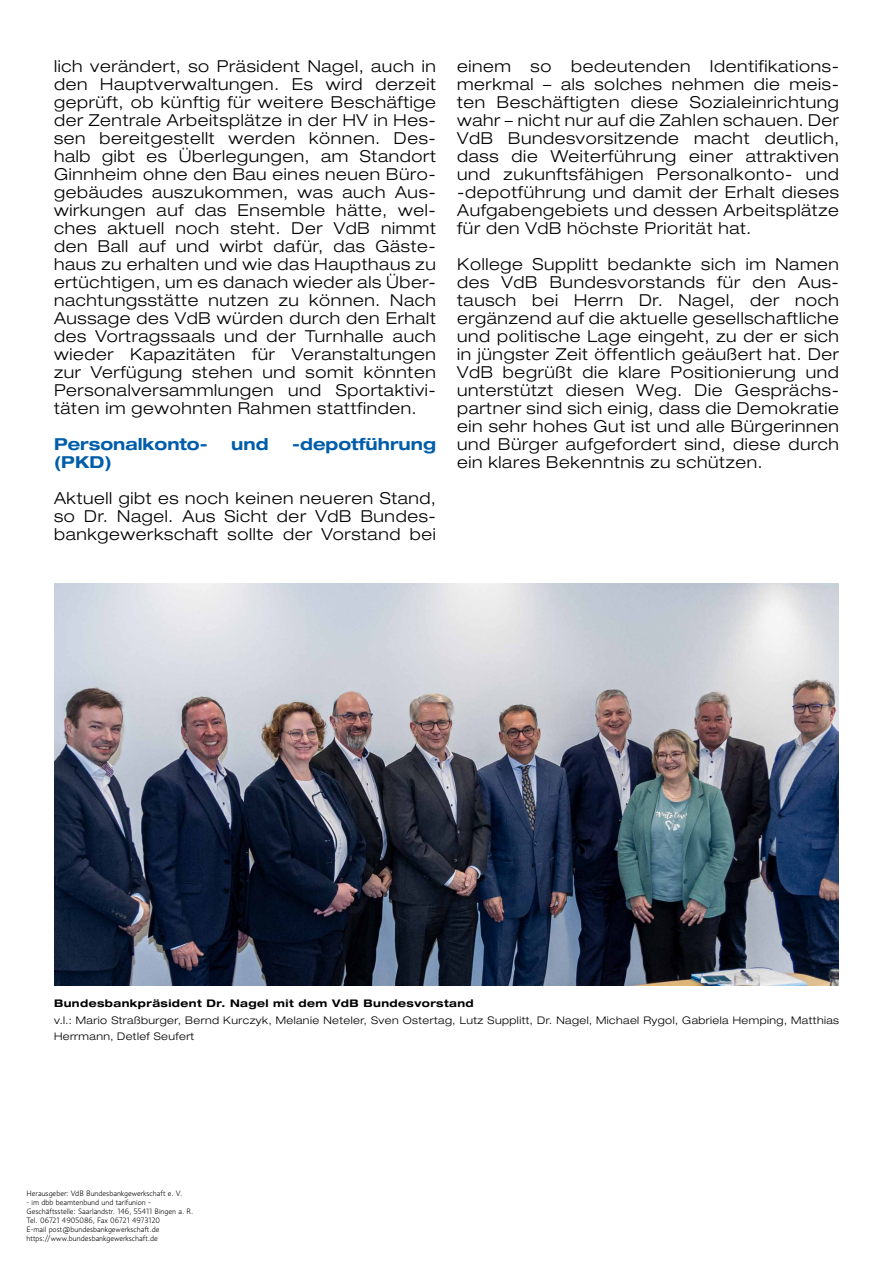
<style>
.page{position:relative;width:893px;height:1263px;background:#fff}
.page>*{position:absolute;margin:0;border:0;box-sizing:border-box;transform-origin:0 0}
.t1{font:300 expanded 16.5px/18px "Helvetica Neue LT Std";letter-spacing:.04em;color:#000;text-align:justify}
.t2{font:700 expanded 16.5px "Helvetica Neue LT Std";color:#005daa}
.t3{font:300 expanded 10.5px/16.5px "Helvetica Neue LT Std";letter-spacing:.04em;color:#000}
.t4{font:700 expanded 10.5px "Helvetica Neue LT Std";letter-spacing:.04em;color:#000}
.t5{font:300 7.5px/9px "Informa Pro";color:#000}
</style>
<div class="page">
<img style="left:54px;top:584px;width:785px;height:402px">
<p class="t1" style="left:54px;top:57px;width:383px">lich verändert, so Präsident Nagel, auch in den Hauptverwaltungen. Es wird derzeit geprüft, ob künftig für weitere Beschäftige der Zentrale Arbeitsplätze in der HV in Hes&shy;sen bereitgestellt werden können. Des&shy;halb gibt es Überlegungen, am Standort Ginnheim ohne den Bau eines neuen Büro&shy;gebäudes auszukommen, was auch Aus&shy;wirkungen auf das Ensemble hätte, wel&shy;ches aktuell noch steht. Der VdB nimmt den Ball auf und wirbt dafür, das Gäste&shy;haus zu erhalten und wie das Haupthaus zu ertüchtigen, um es danach wieder als Über&shy;nachtungsstätte nutzen zu können. Nach Aussage des VdB würden durch den Erhalt des Vortragssaals und der Turnhalle auch wieder Kapazitäten für Veranstaltungen zur Verfügung stehen und somit könnten Personalversammlungen und Sportaktivi&shy;täten im gewohnten Rahmen stattfinden.</p>
<p class="t2" style="left:54px;top:434px;width:155px">Personalkonto-</p>
<p class="t2" style="left:231px;top:434px;width:39px">und</p>
<p class="t2" style="left:292px;top:434px;width:145px">-depotführung</p>
<p class="t2" style="left:54px;top:452px;width:59px">(PKD)</p>
<p class="t1" style="left:54px;top:489px;width:383px">Aktuell gibt es noch keinen neueren Stand, so Dr. Nagel. Aus Sicht der VdB Bundes&shy;bankgewerkschaft sollte der Vorstand bei</p>
<p class="t1" style="left:457px;top:57px;width:383px">einem so bedeutenden Identifikations&shy;merkmal – als solches nehmen die meis&shy;ten Beschäftigten diese Sozialeinrichtung wahr – nicht nur auf die Zahlen schauen. Der VdB Bundesvorsitzende macht deutlich, dass die Weiterführung einer attraktiven und zukunftsfähigen Personalkonto- und -depotführung und damit der Erhalt dieses Aufgabengebiets und dessen Arbeitsplätze für den VdB höchste Priorität hat.</p>
<p class="t1" style="left:457px;top:255px;width:383px">Kollege Supplitt bedankte sich im Namen des VdB Bundesvorstands für den Aus&shy;tausch bei Herrn Dr. Nagel, der noch ergänzend auf die aktuelle gesellschaftliche und politische Lage eingeht, zu der er sich in jüngster Zeit öffentlich geäußert hat. Der VdB begrüßt die klare Positionierung und unterstützt diesen Weg. Die Gesprächs&shy;partner sind sich einig, dass die Demokratie ein sehr hohes Gut ist und alle Bürgerinnen und Bürger aufgefordert sind, diese durch ein klares Bekenntnis zu schützen.</p>
<p class="t4" style="left:54px;top:997px;width:421px">Bundesbankpräsident Dr. Nagel mit dem VdB Bundesvorstand</p>
<p class="t3" style="left:54px;top:1011px;width:786px">v.l.: Mario Straßburger, Bernd Kurczyk, Melanie Neteler, Sven Ostertag, Lutz Supplitt, Dr. Nagel, Michael Rygol, Gabriela Hemping, Matthias<br>Herrmann, Detlef Seufert</p>
<p class="t5" style="left:27px;top:1188px;width:157px">Herausgeber: VdB Bundesbankgewerkschaft e. V.</p>
<p class="t5" style="left:27px;top:1197px;width:168px">- im dbb beamtenbund und tarifunion - Geschäftsstelle: Saarlandstr. 146, 55411 Bingen a. R.<br>Tel. 06721 4905086, Fax 06721 4973120<br>E-mail post@bundesbankgewerkschaft.de https://www.bundesbankgewerkschaft.de</p>
</div>
